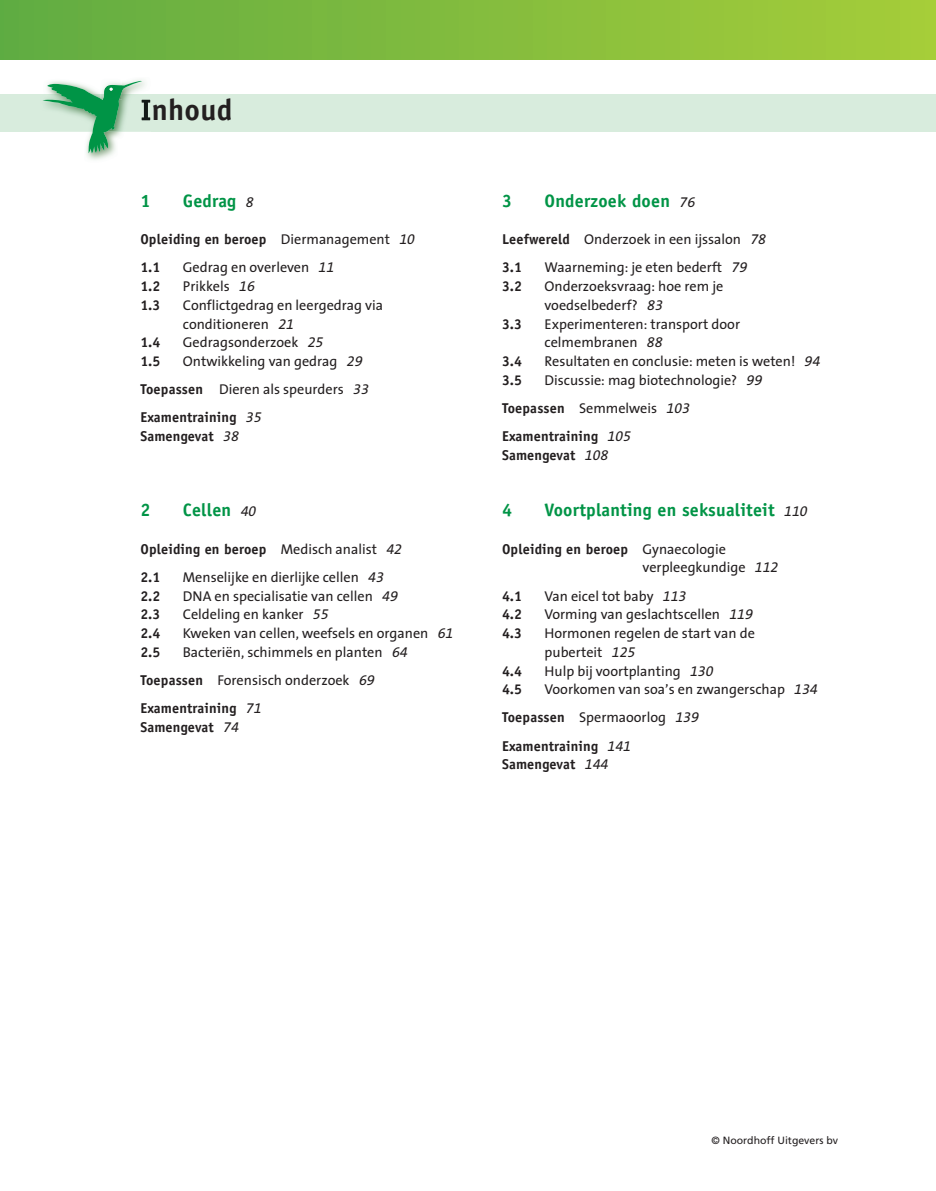
<style>
.page{position:relative;width:936px;height:1191px;background:#fff}
.page>*{position:absolute;margin:0;border:0;box-sizing:border-box;transform-origin:0 0}
.t1{font:700 30px "Officina Sans Std";letter-spacing:.01em;color:#231f20}
.t2{font:700 18px "Officina Sans Std";letter-spacing:.01em;color:#009446}
.t3{font:14.25px/28.2px "Thesis Sans";color:#231f20}
.t4{font:700 14.25px/28.2px "Officina Sans Std";letter-spacing:.01em;color:#231f20}
.t5{font:10.5px "Frutiger LT Std";color:#231f20}
.s1{font-family:"The Sans Expert";font-weight:400;font-style:italic;font-size:14.25px;color:#231f20}
.s2{font-family:"Thesis Sans";font-weight:400}
.s3{font-family:"The Sans Expert";font-weight:400;font-style:italic}
.s4{font-family:"The Sans Expert";font-style:italic}
.s5{font-family:"Officina Sans Std";font-weight:700}
</style>
<div class="page">
<div style="left:0;top:0;width:935px;height:60px;background:linear-gradient(to right,#60ac42,#a6cd39)"></div>
<div style="left:0;top:94px;width:935px;height:38px;background:#d8ecdd"></div>
<img style="left:86px;top:80px;width:59px;height:80px">
<img style="left:42px;top:94px;width:103px;height:38px">
<img style="left:142px;top:99px;width:8px;height:22px">
<img style="left:101px;top:80px;width:21px;height:1px">
<svg style="left:43px;top:81px;width:99px;height:72px"></svg>
<p class="t1" style="left:140px;top:91px;width:94px">Inhoud</p>
<p class="t2" style="left:140px;top:189px;width:12px">1</p>
<p class="t2" style="left:183px;top:189px;width:72px">Gedrag <span class="s1">8</span></p>
<p class="t4" style="left:140px;top:225px;width:276px">Opleiding en beroep <span class="s2">Diermanagement</span> <span class="s3">10<br></span>1.1</p>
<p class="t3" style="left:183px;top:253px;width:153px">Gedrag en overleven <span class="s4">11</span></p>
<p class="t4" style="left:140px;top:272px;width:22px">1.2</p>
<p class="t3" style="left:183px;top:272px;width:73px">Prikkels <span class="s4">16</span></p>
<p class="t4" style="left:140px;top:291px;width:22px">1.3</p>
<p class="t3" style="left:183px;top:295px;width:201px;line-height:18.8px">Conflictgedrag en leergedrag via conditioneren <span class="s4">21</span></p>
<p class="t4" style="left:140px;top:328px;width:22px">1.4</p>
<p class="t3" style="left:183px;top:328px;width:142px">Gedragsonderzoek <span class="s4">25</span></p>
<p class="t4" style="left:140px;top:347px;width:22px">1.5</p>
<p class="t3" style="left:140px;top:347px;width:230px;text-indent:43px">Ontwikkeling van gedrag <span class="s4">29<br></span><span class="s5">Toepassen</span> Dieren als speurders <span class="s4">33<br></span><span class="s5">Examentraining</span> <span class="s4">35</span></p>
<p class="t4" style="left:140px;top:422px;width:100px">Samengevat <span class="s3">38</span></p>
<p class="t2" style="left:140px;top:499px;width:12px">2</p>
<p class="t2" style="left:183px;top:499px;width:75px">Cellen <span class="s1">40</span></p>
<p class="t4" style="left:140px;top:534px;width:263px">Opleiding en beroep <span class="s2">Medisch analist</span> <span class="s3">42<br></span>2.1</p>
<p class="t3" style="left:183px;top:562px;width:202px">Menselijke en dierlijke cellen <span class="s4">43</span></p>
<p class="t4" style="left:140px;top:581px;width:22px">2.2</p>
<p class="t3" style="left:183px;top:581px;width:216px">DNA en specialisatie van cellen <span class="s4">49</span></p>
<p class="t4" style="left:140px;top:600px;width:22px">2.3</p>
<p class="t3" style="left:183px;top:600px;width:147px">Celdeling en kanker <span class="s4">55</span></p>
<p class="t4" style="left:140px;top:619px;width:22px">2.4</p>
<p class="t3" style="left:183px;top:618px;width:272px">Kweken van cellen, weefsels en organen <span class="s4">61</span></p>
<p class="t4" style="left:140px;top:637px;width:22px">2.5</p>
<p class="t3" style="left:140px;top:637px;width:269px;text-indent:43px">Bacteriën, schimmels en planten <span class="s4">64<br></span><span class="s5">Toepassen</span> Forensisch onderzoek <span class="s4">69<br></span><span class="s5">Examentraining</span> <span class="s4">71</span></p>
<p class="t4" style="left:140px;top:712px;width:100px">Samengevat <span class="s3">74</span></p>
<p class="t2" style="left:502px;top:189px;width:12px">3</p>
<p class="t2" style="left:544px;top:189px;width:152px">Onderzoek doen <span class="s1">76</span></p>
<p class="t3" style="left:502px;top:225px;width:265px"><span class="s5">Leefwereld</span> Onderzoek in een ijssalon <span class="s4">78<br></span><span class="s5">3.1</span></p>
<p class="t3" style="left:544px;top:253px;width:204px">Waarneming: je eten bederft <span class="s4">79</span></p>
<p class="t4" style="left:502px;top:272px;width:22px">3.2</p>
<p class="t3" style="left:544px;top:276px;width:180px;line-height:18.8px">Onderzoeksvraag: hoe rem je voedselbederf? <span class="s4">83</span></p>
<p class="t4" style="left:502px;top:309px;width:22px">3.3</p>
<p class="t3" style="left:544px;top:314px;width:197px;line-height:18.8px">Experimenteren: transport door celmembranen <span class="s4">88</span></p>
<p class="t4" style="left:502px;top:347px;width:22px">3.4</p>
<p class="t3" style="left:544px;top:347px;width:277px">Resultaten en conclusie: meten is weten! <span class="s4">94</span></p>
<p class="t4" style="left:502px;top:366px;width:22px">3.5</p>
<p class="t3" style="left:502px;top:365px;width:262px;text-indent:43px">Discussie: mag biotechnologie? <span class="s4">99<br></span><span class="s5">Toepassen</span> Semmelweis <span class="s4">103<br></span><span class="s5">Examentraining</span> <span class="s4">105</span></p>
<p class="t4" style="left:502px;top:441px;width:108px">Samengevat <span class="s3">108</span></p>
<p class="t2" style="left:502px;top:499px;width:12px">4</p>
<p class="t2" style="left:544px;top:499px;width:265px">Voortplanting en seksualiteit <span class="s1">110</span></p>
<p class="t3" style="left:642px;top:539px;width:137px;line-height:18.8px;text-indent:-140px"><span class="s5">Opleiding en beroep</span> Gynaecologie verpleegkundige <span class="s4">112</span></p>
<p class="t4" style="left:502px;top:581px;width:22px">4.1</p>
<p class="t3" style="left:544px;top:581px;width:143px">Van eicel tot baby <span class="s4">113</span></p>
<p class="t4" style="left:502px;top:600px;width:22px">4.2</p>
<p class="t3" style="left:544px;top:600px;width:210px">Vorming van geslachtscellen <span class="s4">119</span></p>
<p class="t4" style="left:502px;top:619px;width:22px">4.3</p>
<p class="t3" style="left:544px;top:623px;width:212px;line-height:18.8px">Hormonen regelen de start van de puberteit <span class="s4">125</span></p>
<p class="t4" style="left:502px;top:656px;width:22px">4.4</p>
<p class="t3" style="left:544px;top:656px;width:170px">Hulp bij voortplanting <span class="s4">130</span></p>
<p class="t4" style="left:502px;top:675px;width:22px">4.5</p>
<p class="t3" style="left:502px;top:675px;width:317px;text-indent:43px">Voorkomen van soa’s en zwangerschap <span class="s4">134<br></span><span class="s5">Toepassen</span> Spermaoorlog <span class="s4">139<br></span><span class="s5">Examentraining</span> <span class="s4">141</span></p>
<p class="t4" style="left:502px;top:750px;width:108px">Samengevat <span class="s3">144</span></p>
<p class="t5" style="left:711px;top:1134px;width:128px">© Noordhoff Uitgevers bv</p>
</div>
